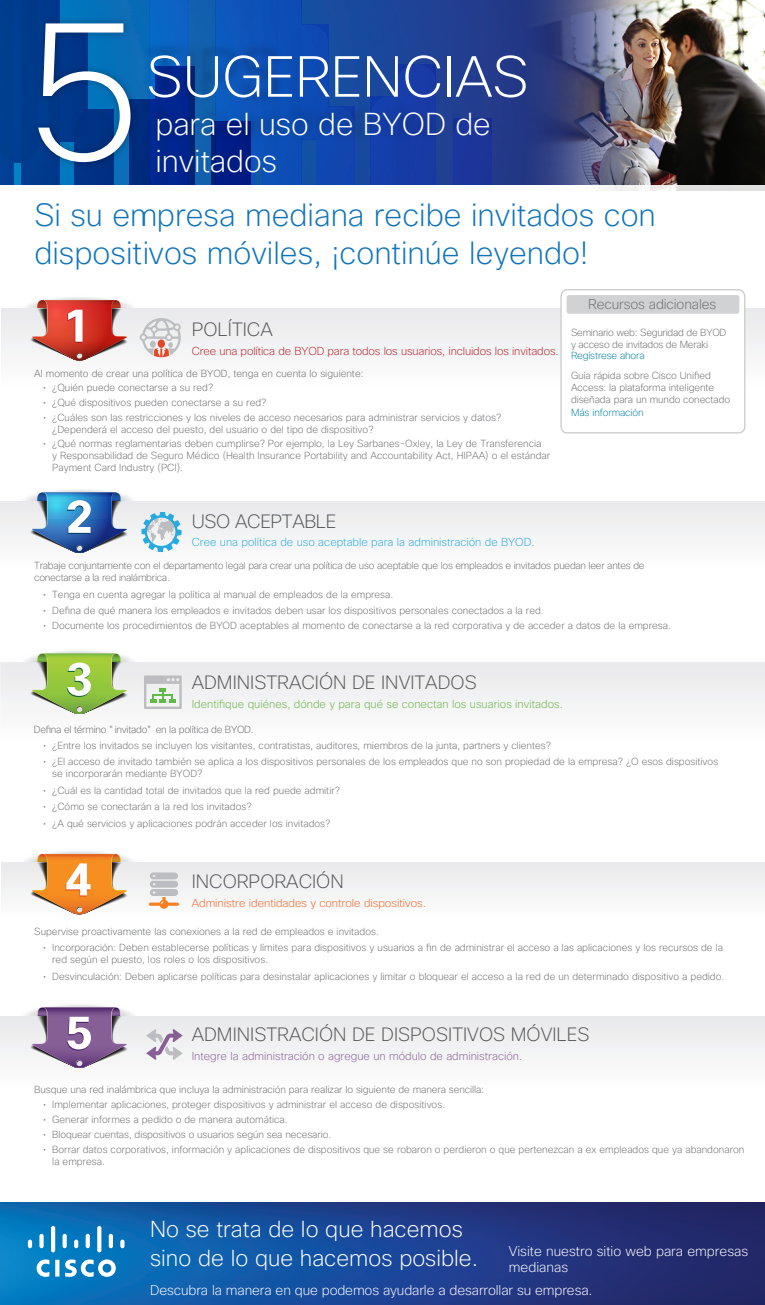
<style>
.page{position:relative;width:765px;height:1305px;background:#fff}
.page>*{position:absolute;margin:0;border:0;box-sizing:border-box;transform-origin:0 0}
.t1{font:200 193.88px "Cisco Sans";color:#fff}
.t2{font:200 56.25px "Cisco Sans";color:#fff}
.t3{font:200 31.25px/37.5px "Cisco Sans";color:#1074bc}
.t4{font:200 30.88px/37px "Cisco Sans";color:#fff}
.t5{font:200 22.5px/28.8px "Cisco Sans";color:#fff}
.t6{font:200 18.75px "Cisco Sans";color:#57585a}
.t7{font:200 18.75px "Cisco Sans";letter-spacing:-.02em;color:#57585a}
.t8{font:200 13.75px/16.5px "Cisco Sans";letter-spacing:-.01em;color:#fff}
.t9{font:200 13.75px "Cisco Sans";letter-spacing:-.01em;color:#6c6d70}
.t10{font:200 11.25px "Cisco Sans";letter-spacing:-.01em;color:#be1d2c}
.t11{font:200 11.25px "Cisco Sans";color:#6bb344}
.t12{font:200 11.25px "Cisco Sans";color:#26aae1}
.t13{font:200 11.25px "Cisco Sans";color:#875e96}
.t14{font:200 11.25px "Cisco Sans";color:#f16323}
.t15{font:200 10px/12px "Cisco Sans";color:#6c6d70}
.t16{font:200 10px/12px "Cisco Sans";letter-spacing:-.025em;color:#6c6d70}
.t17{font:200 10px "Cisco Sans";letter-spacing:-.015em;color:#00819f}
</style>
<div class="page">
<img style="left:0;top:1202px;width:765px;height:102px">
<div style="left:0;top:501px;width:765px;height:145px;background:linear-gradient(to bottom,#eeeff0,#fff)"></div>
<div style="left:1px;top:309px;width:764px;height:168px;background:linear-gradient(to bottom,#eeeff0,#fff)"></div>
<div style="left:0;top:662px;width:765px;height:169px;background:linear-gradient(to bottom,#eeeff0,#fff)"></div>
<div style="left:1px;top:862px;width:764px;height:119px;background:linear-gradient(to bottom,#eeeef0,#fff)"></div>
<svg style="left:16px;top:851px;width:125px;height:63px"></svg>
<svg style="left:16px;top:297px;width:165px;height:64px"></svg>
<svg style="left:16px;top:651px;width:166px;height:63px"></svg>
<svg style="left:149px;top:872px;width:30px;height:36px"></svg>
<svg style="left:194px;top:0;width:298px;height:97px;fill:#1d4498"></svg>
<div style="left:290px;top:25px;width:38px;height:114px;background:#0d4bb3;border-radius:19px"></div>
<svg style="left:371px;top:64px;width:65px;height:33px"></svg>
<div style="left:212px;top:0;width:89px;height:34px;background:#0d51b6"></div>
<div style="left:0;top:0;width:16px;height:184px;background:#003f90"></div>
<svg style="left:155px;top:0;width:39px;height:29px"></svg>
<svg style="left:16px;top:489px;width:165px;height:64px"></svg>
<img style="left:497px;top:0;width:268px;height:190px">
<img style="left:16px;top:0;width:139px;height:185px">
<img style="left:135px;top:29px;width:157px;height:97px">
<img style="left:144px;top:97px;width:417px;height:93px">
<svg style="left:28px;top:1225px;width:97px;height:51px"></svg>
<svg style="left:560px;top:289px;width:186px;height:169px"></svg>
<div style="left:567px;top:295px;width:172px;height:19px;background:#d1d2d4;border-radius:3px"></div>
<div style="left:0;top:1015px;width:765px;height:157px;background:linear-gradient(to bottom,#eeeeef,#fff)"></div>
<svg style="left:16px;top:1004px;width:167px;height:63px"></svg>
<h1 class="t1" style="left:27px;top:-32px;width:118px">5</h1>
<h2 class="t2" style="left:147px;top:41px;width:384px">SUGERENCIAS</h2>
<h3 class="t4" style="left:155px;top:106px;width:337px">para el uso de BYOD de invitados</h3>
<h3 class="t3" style="left:34px;top:196px;width:623px">Si su empresa mediana recibe invitados con dispositivos móviles, ¡continúe leyendo!</h3>
<h3 class="t6" style="left:192px;top:318px;width:83px">POLÍTICA</h3>
<p class="t10" style="left:192px;top:344px;width:368px">Cree una política de BYOD para todos los usuarios, incluidos los invitados.</p>
<p class="t15" style="left:34px;top:367px;width:331px">Al momento de crear una política de BYOD, tenga en cuenta lo siguiente:</p>
<p class="t15" style="left:43px;top:381px;width:172px">• ¿Quién puede conectarse a su red?</p>
<p class="t15" style="left:43px;top:396px;width:225px">• ¿Qué dispositivos pueden conectarse a su red?</p>
<p class="t15" style="left:52px;top:411px;width:450px;text-indent:-9px">• ¿Cuáles son las restricciones y los niveles de acceso necesarios para administrar servicios y datos? ¿Dependerá el acceso del puesto, del usuario o del tipo de dispositivo?</p>
<p class="t15" style="left:52px;top:437px;width:499px;text-indent:-9px">• ¿Qué normas reglamentarias deben cumplirse? Por ejemplo, la Ley Sarbanes-Oxley, la Ley de Transferencia<br>y Responsabilidad de Seguro Médico (Health Insurance Portability and Accountability Act, HIPAA) o el estándar<br>Payment Card Industry (PCI).</p>
<h3 class="t9" style="left:588px;top:296px;width:130px">Recursos adicionales</h3>
<p class="t16" style="left:571px;top:326px;width:157px">Seminario web: Seguridad de BYOD y acceso de invitados de Meraki</p>
<p class="t17" style="left:571px;top:349px;width:75px">Regístrese ahora</p>
<p class="t15" style="left:571px;top:370px;width:161px">Guía rápida sobre Cisco Unified<br>Access: la plataforma inteligente diseñada para un mundo conectado</p>
<p class="t17" style="left:571px;top:405px;width:74px">Más información</p>
<h3 class="t7" style="left:192px;top:509px;width:146px">USO ACEPTABLE</h3>
<p class="t12" style="left:192px;top:535px;width:344px">Cree una política de uso aceptable para la administración de BYOD.</p>
<p class="t16" style="left:34px;top:559px;width:612px">Trabaje conjuntamente con el departamento legal para crear una política de uso aceptable que los empleados e invitados puedan leer antes de conectarse a la red inalámbrica.</p>
<p class="t15" style="left:43px;top:588px;width:352px">• Tenga en cuenta agregar la política al manual de empleados de la empresa.</p>
<p class="t15" style="left:43px;top:604px;width:502px">• Defina de qué manera los empleados e invitados deben usar los dispositivos personales conectados a la red.</p>
<p class="t15" style="left:43px;top:619px;width:629px">• Documente los procedimientos de BYOD aceptables al momento de conectarse a la red corporativa y de acceder a datos de la empresa.</p>
<h3 class="t6" style="left:192px;top:670px;width:287px">ADMINISTRACIÓN DE INVITADOS</h3>
<p class="t11" style="left:192px;top:696px;width:373px">Identifique quiénes, dónde y para qué se conectan los usuarios invitados.</p>
<p class="t16" style="left:34px;top:723px;width:222px">Defina el término "invitado" en la política de BYOD.</p>
<p class="t15" style="left:43px;top:739px;width:509px">• ¿Entre los invitados se incluyen los visitantes, contratistas, auditores, miembros de la junta, partners y clientes?</p>
<p class="t15" style="left:52px;top:755px;width:668px;text-indent:-9px">• ¿El acceso de invitado también se aplica a los dispositivos personales de los empleados que no son propiedad de la empresa? ¿O esos dispositivos se incorporarán mediante BYOD?</p>
<p class="t15" style="left:43px;top:784px;width:298px">• ¿Cuál es la cantidad total de invitados que la red puede admitir?</p>
<p class="t15" style="left:43px;top:800px;width:210px">• ¿Cómo se conectarán a la red los invitados?</p>
<p class="t15" style="left:43px;top:817px;width:289px">• ¿A qué servicios y aplicaciones podrán acceder los invitados?</p>
<h3 class="t6" style="left:192px;top:869px;width:153px">INCORPORACIÓN</h3>
<p class="t14" style="left:192px;top:895px;width:236px">Administre identidades y controle dispositivos.</p>
<p class="t15" style="left:34px;top:924px;width:346px">Supervise proactivamente las conexiones a la red de empleados e invitados.</p>
<p class="t15" style="left:43px;top:969px;width:683px">• Desvinculación: Deben aplicarse políticas para desinstalar aplicaciones y limitar o bloquear el acceso a la red de un determinado dispositivo a pedido.</p>
<p class="t15" style="left:52px;top:941px;width:672px;text-indent:-9px">• Incorporación: Deben establecerse políticas y límites para dispositivos y usuarios a fin de administrar el acceso a las aplicaciones y los recursos de la red según el puesto, los roles o los dispositivos.</p>
<h3 class="t6" style="left:192px;top:1022px;width:399px">ADMINISTRACIÓN DE DISPOSITIVOS MÓVILES</h3>
<p class="t13" style="left:192px;top:1048px;width:332px">Integre la administración o agregue un módulo de administración.</p>
<p class="t15" style="left:34px;top:1082px;width:451px">Busque una red inalámbrica que incluya la administración para realizar lo siguiente de manera sencilla:</p>
<p class="t15" style="left:43px;top:1097px;width:403px">• Implementar aplicaciones, proteger dispositivos y administrar el acceso de dispositivos.</p>
<p class="t15" style="left:43px;top:1112px;width:246px">• Generar informes a pedido o de manera automática.</p>
<p class="t15" style="left:43px;top:1127px;width:290px">• Bloquear cuentas, dispositivos o usuarios según sea necesario.</p>
<p class="t15" style="left:52px;top:1142px;width:694px;text-indent:-9px">• Borrar datos corporativos, información y aplicaciones de dispositivos que se robaron o perdieron o que pertenezcan a ex empleados que ya abandonaron la empresa.</p>
<h3 class="t5" style="left:150px;top:1214px;width:330px">No se trata de lo que hacemos sino de lo que hacemos posible.</h3>
<h3 class="t8" style="left:150px;top:1281px;width:444px">Descubra la manera en que podemos ayudarle a desarrollar su empresa.</h3>
<h3 class="t8" style="left:509px;top:1242px;width:241px">Visite nuestro sitio web para empresas medianas</h3>
</div>
